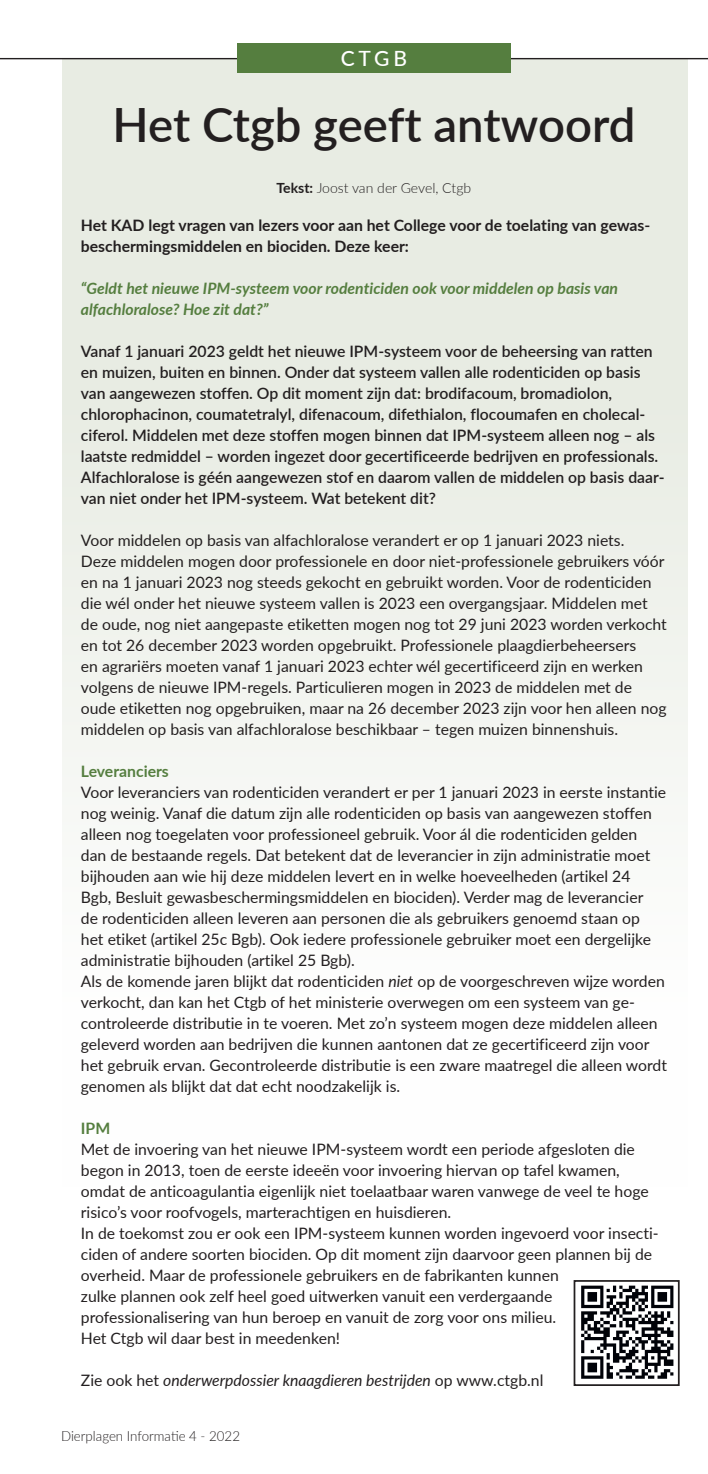
<style>
.page{position:relative;width:708px;height:1474px;background:#fff}
.page>*{position:absolute;margin:0;border:0;box-sizing:border-box;transform-origin:0 0}
.t1{font:600 47.25px "Lato";color:#231f20}
.t2{font:500 21px "Lato";color:#fff}
.t3{font:15.75px/21px "Lato";color:#231f20}
.t4{font:600 15.75px/21px "Lato";color:#231f20}
.t5{font:700 15.75px/21px "Lato";color:#231f20}
.t6{font:italic 700 15.75px/21px "Lato";color:#557e3f}
.t7{font:italic 15.75px "Lato";color:#231f20}
.t8{font:700 15.75px "Lato";color:#557e3f}
.t9{font:300 14px "Lato";color:#231f20}
.t10{font:300 14px "Lato";color:#231f20;scale:.95 1}
.s1{font-weight:700}
.s2{font-style:italic}
.s3{font-style:normal}
</style>
<div class="page">
<div style="left:62px;top:59px;width:625px;height:1127px;background:linear-gradient(to bottom,#e3e8dd,#fff)"></div>
<hr style="left:0;top:58px;width:707px;height:1px;background:#231f20">
<div style="left:237px;top:43px;width:273px;height:30px;background:#557e3f"></div>
<img style="left:581px;top:1285px;width:93px;height:94px">
<div style="left:573px;top:1280px;width:106px;height:106px;border:2px solid #231f20"></div>
<h2 class="t2" style="left:340px;top:43px;width:68px">CTGB</h2>
<h1 class="t1" style="left:112px;top:90px;width:524px">Het Ctgb geeft antwoord</h1>
<p class="t9" style="left:276px;top:178px;width:196px"><span class="s1">Tekst:</span> Joost van der Gevel, Ctgb</p>
<p class="t5" style="left:81px;top:214px;width:570px">Het KAD legt vragen van lezers voor aan het College voor de toelating van gewas&shy;beschermingsmiddelen en biociden. Deze keer:</p>
<p class="t6" style="left:81px;top:277px;width:538px">“Geldt het nieuwe IPM-systeem voor rodenticiden ook voor middelen op basis van alfachloralose? Hoe zit dat?”</p>
<p class="t4" style="left:81px;top:340px;width:584px">Vanaf 1 januari 2023 geldt het nieuwe IPM-systeem voor de beheersing van ratten en muizen, buiten en binnen. Onder dat systeem vallen alle rodenticiden op basis van aangewezen stoffen. Op dit moment zijn dat: brodifacoum, bromadiolon, chlorophacinon, coumatetralyl, difenacoum, difethialon, flocoumafen en cholecal&shy;ciferol. Middelen met deze stoffen mogen binnen dat IPM-systeem alleen nog – als laatste redmiddel – worden ingezet door gecertificeerde bedrijven en professionals.<br>Alfachloralose is géén aangewezen stof en daarom vallen de middelen op basis daar&shy;van niet onder het IPM-systeem. Wat betekent dit?</p>
<p class="t3" style="left:81px;top:529px;width:587px">Voor middelen op basis van alfachloralose verandert er op 1 januari 2023 niets.<br>Deze middelen mogen door professionele en door niet-professionele gebruikers vóór en na 1 januari 2023 nog steeds gekocht en gebruikt worden. Voor de rodenticiden die wél onder het nieuwe systeem vallen is 2023 een overgangsjaar. Middelen met de oude, nog niet aangepaste etiketten mogen nog tot 29 juni 2023 worden verkocht en tot 26 december 2023 worden opgebruikt. Professionele plaagdierbeheersers<br>en agrariërs moeten vanaf 1 januari 2023 echter wél gecertificeerd zijn en werken volgens de nieuwe IPM-regels. Particulieren mogen in 2023 de middelen met de oude etiketten nog opgebruiken, maar na 26 december 2023 zijn voor hen alleen nog middelen op basis van alfachloralose beschikbaar – tegen muizen binnenshuis.</p>
<p class="t8" style="left:81px;top:760px;width:89px">Leveranciers</p>
<p class="t3" style="left:81px;top:781px;width:587px">Voor leveranciers van rodenticiden verandert er per 1 januari 2023 in eerste instantie nog weinig. Vanaf die datum zijn alle rodenticiden op basis van aangewezen stoffen alleen nog toegelaten voor professioneel gebruik. Voor ál die rodenticiden gelden<br>dan de bestaande regels. Dat betekent dat de leverancier in zijn administratie moet bijhouden aan wie hij deze middelen levert en in welke hoeveelheden (artikel 24<br>Bgb, Besluit gewasbeschermingsmiddelen en biociden). Verder mag de leverancier<br>de rodenticiden alleen leveren aan personen die als gebruikers genoemd staan op<br>het etiket (artikel 25c Bgb). Ook iedere professionele gebruiker moet een dergelijke administratie bijhouden (artikel 25 Bgb).<br>Als de komende jaren blijkt dat rodenticiden <span class="s2">niet</span> op de voorgeschreven wijze worden verkocht, dan kan het Ctgb of het ministerie overwegen om een systeem van ge&shy;controleerde distributie in te voeren. Met zo’n systeem mogen deze middelen alleen geleverd worden aan bedrijven die kunnen aantonen dat ze gecertificeerd zijn voor het gebruik ervan. Gecontroleerde distributie is een zware maatregel die alleen wordt genomen als blijkt dat dat echt noodzakelijk is.</p>
<p class="t8" style="left:81px;top:1116px;width:31px">IPM</p>
<p class="t3" style="left:81px;top:1138px;width:579px">Met de invoering van het nieuwe IPM-systeem wordt een periode afgesloten die begon in 2013, toen de eerste ideeën voor invoering hiervan op tafel kwamen, omdat de anticoagulantia eigenlijk niet toelaatbaar waren vanwege de veel te hoge risico’s voor roofvogels, marterachtigen en huisdieren.<br>In de toekomst zou er ook een IPM-systeem kunnen worden ingevoerd voor insecti&shy;ciden of andere soorten biociden. Op dit moment zijn daarvoor geen plannen bij de overheid. Maar de professionele gebruikers en de fabrikanten kunnen<br>zulke plannen ook zelf heel goed uitwerken vanuit een verdergaande professionalisering van hun beroep en vanuit de zorg voor ons milieu.<br>Het Ctgb wil daar best in meedenken!</p>
<p class="t7" style="left:81px;top:1369px;width:463px"><span class="s3">Zie ook het</span> onderwerpdossier knaagdieren bestrijden <span class="s3">op www.ctgb.nl</span></p>
<p class="t10" style="left:61px;top:1426px;width:190px">Dierplagen Informatie 4 - 2022</p>
</div>
